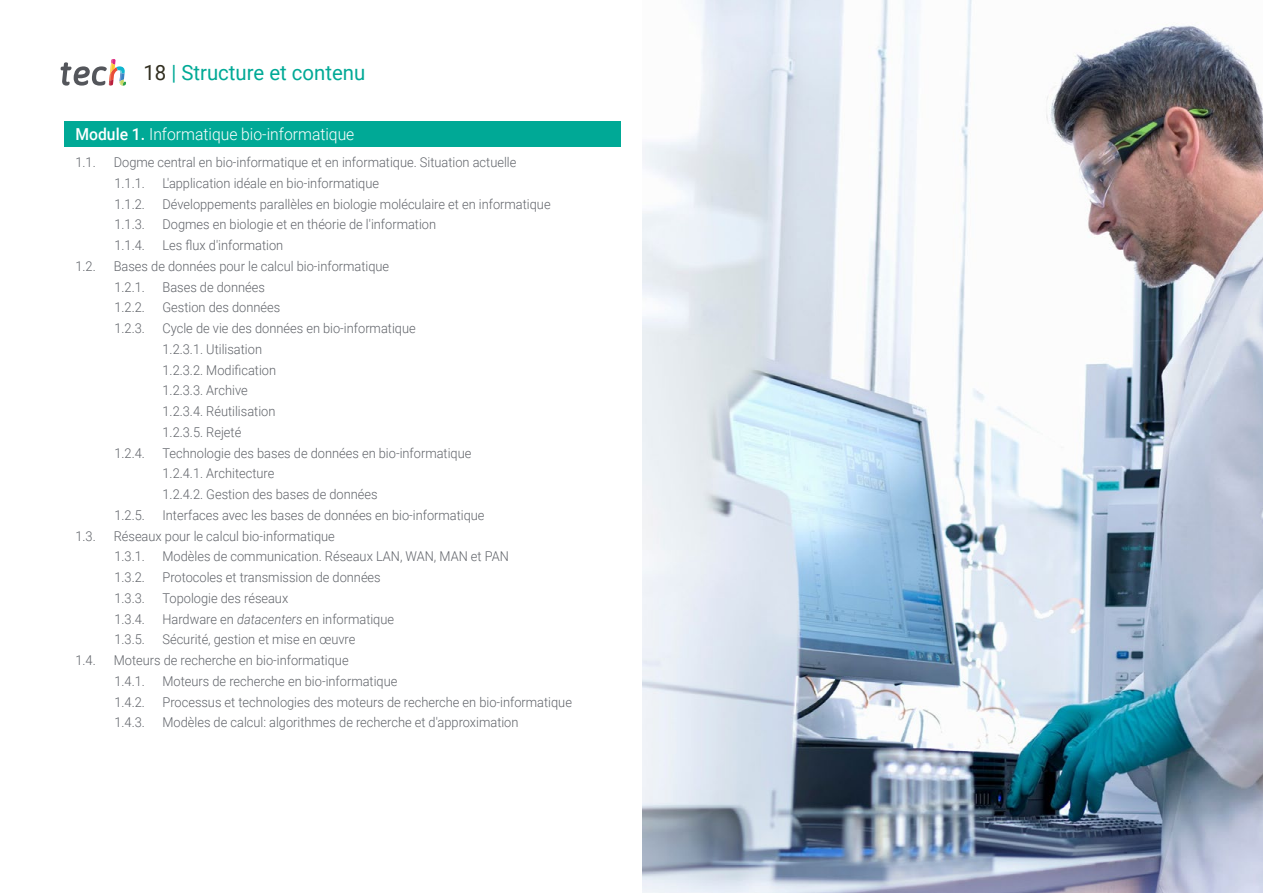
<style>
.page{position:relative;width:1263px;height:893px;background:#fff}
.page>*{position:absolute;margin:0;border:0;box-sizing:border-box;transform-origin:0 0}
.t1{font:21px "Roboto";color:#00a996}
.t2{font:300 16.5px "Roboto";color:#fff;scale:.95 1}
.t3{font:300 13.5px/20.7px "Roboto";color:#61646a;scale:.95 1}
.s1{color:#312e20}
.s2{font-weight:500}
.s3{font-style:italic}
</style>
<div class="page">
<svg style="left:61px;top:59px;width:65px;height:27px"></svg>
<div style="left:64px;top:121px;width:557px;height:25px;background:#00a996"></div>
<img style="left:642px;top:0;width:621px;height:893px">
<h1 class="t1" style="left:144px;top:57px;width:223px"><span class="s1">18</span> | Structure et contenu</h1>
<p class="t2" style="left:75px;top:123px;width:295px"><span class="s2">Module 1.</span> Informatique bio-informatique</p>
<p class="t3" style="left:75px;top:151px;width:23px">1.1.</p>
<p class="t3" style="left:114px;top:151px;width:425px">Dogme central en bio-informatique et en informatique. Situation actuelle<br>1.1.1.</p>
<p class="t3" style="left:162px;top:172px;width:230px">L'application idéale en bio-informatique</p>
<p class="t3" style="left:114px;top:193px;width:34px">1.1.2.</p>
<p class="t3" style="left:162px;top:193px;width:410px">Développements parallèles en biologie moléculaire et en informatique</p>
<p class="t3" style="left:114px;top:214px;width:34px">1.1.3.</p>
<p class="t3" style="left:162px;top:214px;width:290px">Dogmes en biologie et en théorie de l'information</p>
<p class="t3" style="left:114px;top:234px;width:34px">1.1.4.</p>
<p class="t3" style="left:162px;top:234px;width:129px">Les flux d'information</p>
<p class="t3" style="left:75px;top:255px;width:23px">1.2.</p>
<p class="t3" style="left:114px;top:255px;width:292px">Bases de données pour le calcul bio-informatique<br>1.2.1.</p>
<p class="t3" style="left:162px;top:276px;width:109px">Bases de données</p>
<p class="t3" style="left:114px;top:297px;width:34px">1.2.2.</p>
<p class="t3" style="left:162px;top:297px;width:125px">Gestion des données</p>
<p class="t3" style="left:114px;top:317px;width:34px">1.2.3.</p>
<p class="t3" style="left:162px;top:317px;width:268px">Cycle de vie des données en bio-informatique<br>1.2.3.1. Utilisation<br>1.2.3.2. Modification<br>1.2.3.3. Archive<br>1.2.3.4. Réutilisation<br>1.2.3.5. Rejeté</p>
<p class="t3" style="left:114px;top:442px;width:34px">1.2.4.</p>
<p class="t3" style="left:162px;top:442px;width:327px">Technologie des bases de données en bio-informatique<br>1.2.4.1. Architecture<br>1.2.4.2. Gestion des bases de données</p>
<p class="t3" style="left:114px;top:504px;width:34px">1.2.5.</p>
<p class="t3" style="left:162px;top:504px;width:341px">Interfaces avec les bases de données en bio-informatique</p>
<p class="t3" style="left:75px;top:525px;width:23px">1.3.</p>
<p class="t3" style="left:114px;top:525px;width:234px">Réseaux pour le calcul bio-informatique<br>1.3.1.</p>
<p class="t3" style="left:162px;top:546px;width:366px">Modèles de communication. Réseaux LAN, WAN, MAN et PAN</p>
<p class="t3" style="left:114px;top:566px;width:34px">1.3.2.</p>
<p class="t3" style="left:162px;top:566px;width:231px">Protocoles et transmission de données</p>
<p class="t3" style="left:114px;top:587px;width:34px">1.3.3.</p>
<p class="t3" style="left:162px;top:587px;width:134px">Topologie des réseaux</p>
<p class="t3" style="left:114px;top:608px;width:34px">1.3.4.</p>
<p class="t3" style="left:162px;top:608px;width:245px">Hardware en <span class="s3">datacenters</span> en informatique</p>
<p class="t3" style="left:114px;top:629px;width:34px">1.3.5.</p>
<p class="t3" style="left:162px;top:629px;width:205px">Sécurité, gestion et mise en œuvre</p>
<p class="t3" style="left:75px;top:649px;width:23px">1.4.</p>
<p class="t3" style="left:114px;top:649px;width:249px">Moteurs de recherche en bio-informatique<br>1.4.1.</p>
<p class="t3" style="left:162px;top:670px;width:249px">Moteurs de recherche en bio-informatique</p>
<p class="t3" style="left:114px;top:691px;width:34px">1.4.2.</p>
<p class="t3" style="left:162px;top:691px;width:432px">Processus et technologies des moteurs de recherche en bio-informatique</p>
<p class="t3" style="left:114px;top:712px;width:34px">1.4.3.</p>
<p class="t3" style="left:162px;top:712px;width:376px">Modèles de calcul: algorithmes de recherche et d'approximation</p>
</div>
